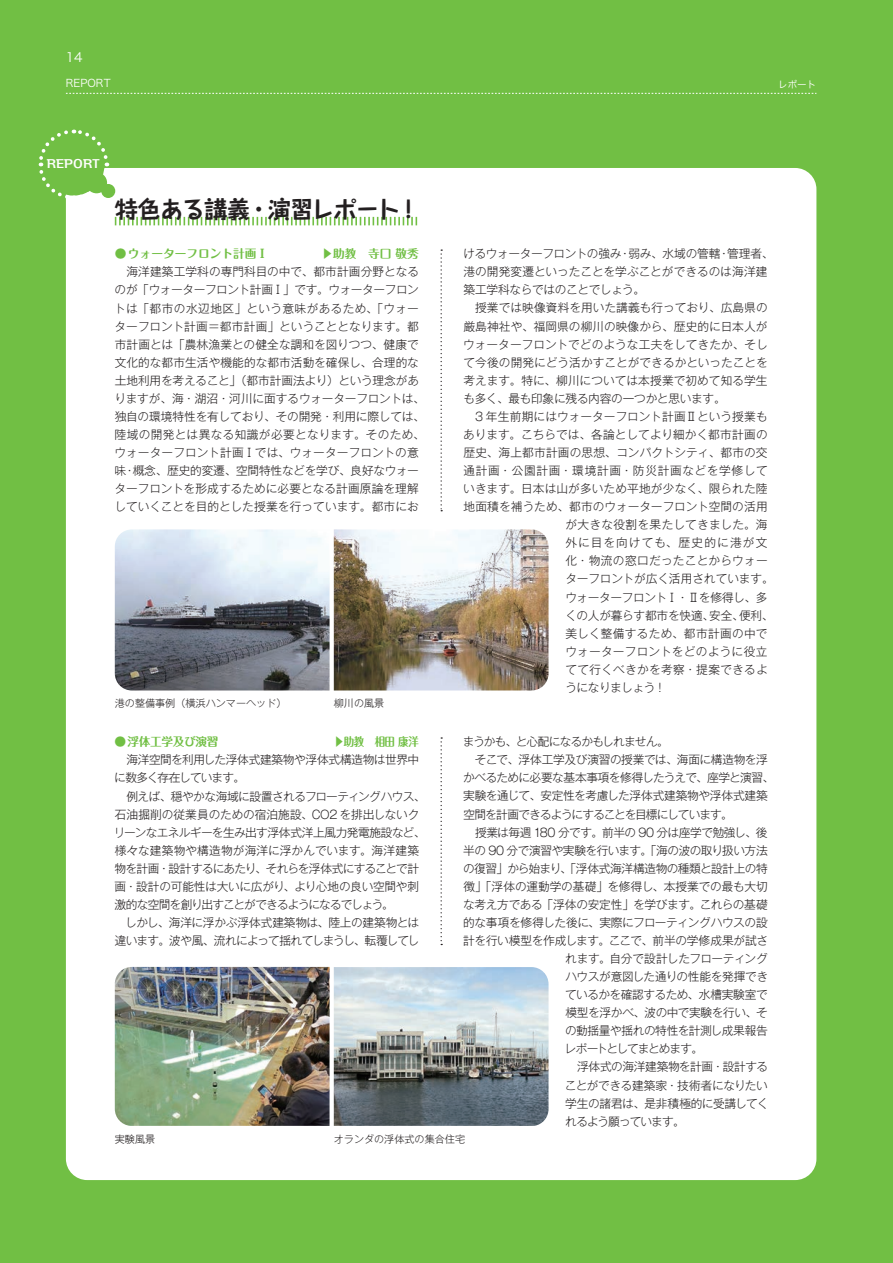
<style>
.page{position:relative;width:893px;height:1263px;background:#71bf44}
.page>*{position:absolute;margin:0;border:0;box-sizing:border-box;transform-origin:0 0}
.t1{font:700 23.4px "Taka Hand Std";letter-spacing:-.045em;color:#231f20}
.t2{font:12.75px "Hira Kaku Std W3";color:#fff}
.t3{font:300 11.7px/18px "Gothic MB101 Pro";letter-spacing:-.02em;color:#231f20}
.t4{font:300 11.7px/18px "Gothic MB101 Pro";color:#231f20;text-align:center}
.t5{font:300 11.7px/18px "Gothic MB101 Pro";letter-spacing:-.04em;color:#231f20}
.t6{font:300 11.7px "Gothic MB101 Pro";letter-spacing:.005em;color:#231f20}
.t7{font:300 11.7px "Gothic MB101 Pro";letter-spacing:-.045em;color:#231f20}
.t8{font:300 11.7px "Gothic MB101 Pro";letter-spacing:.02em;color:#231f20}
.t9{font:300 11.7px "Gothic MB101 Pro";letter-spacing:.025em;color:#231f20}
.t10{font:300 11.7px "Gothic MB101 Pro";letter-spacing:.01em;color:#231f20}
.t11{font:300 11.7px "Gothic MB101 Pro";letter-spacing:.06em;color:#231f20}
.t12{font:300 11.7px "Gothic MB101 Pro";letter-spacing:-.075em;color:#231f20}
.t13{font:700 11.7px "Maru Fo Pro";color:#71bf44}
.t14{font:300 11.7px "Gothic MB101 Pro";letter-spacing:-.065em;color:#231f20}
.t15{font:300 11.7px "Gothic MB101 Pro";letter-spacing:.015em;color:#231f20}
.t16{font:300 11.7px "Gothic MB101 Pro";letter-spacing:.095em;color:#231f20}
.t17{font:300 11.7px "Gothic MB101 Pro";letter-spacing:-.09em;color:#231f20}
.t18{font:300 11.7px "Gothic MB101 Pro";letter-spacing:-.08em;color:#231f20}
.t19{font:700 11.7px "Maru Fo Pro";letter-spacing:-.025em;color:#71bf44}
.t20{font:700 11.7px "Maru Fo Pro";color:#71bf44;scale:.9 1}
.t21{font:700 11.7px "Kakumin Pro";color:#fff}
.t22{font:10.65px "Hira Kaku Std W3";color:#fff}
.t23{font:300 10.05px "Gothic MB101 Pro";color:#231f20}
.t24{font:9.6px "Hira Kaku Std W3";color:#fff}
</style>
<div class="page">
<svg style="left:66px;top:93px;width:750px;height:1px"></svg>
<div style="left:66px;top:168px;width:750px;height:1012px;background:#fff;border-radius:21px"></div>
<svg style="left:38px;top:129px;width:72px;height:72px"></svg>
<div style="left:86px;top:172px;width:21px;height:21px;background:#71bf44;border-radius:50%"></div>
<div style="left:101px;top:184px;width:14px;height:14px;background:#71bf44;border-radius:50%"></div>
<svg style="left:115px;top:217px;width:302px;height:8px"></svg>
<svg style="left:441px;top:249px;width:1px;height:262px"></svg>
<svg style="left:441px;top:737px;width:1px;height:208px"></svg>
<img style="left:115px;top:529px;width:215px;height:161px">
<img style="left:115px;top:967px;width:215px;height:159px">
<img style="left:334px;top:529px;width:215px;height:161px">
<img style="left:334px;top:967px;width:215px;height:159px">
<p class="t2" style="left:66px;top:48px;width:18px">14</p>
<p class="t22" style="left:66px;top:75px;width:46px">REPORT</p>
<p class="t24" style="left:778px;top:77px;width:40px">レポート</p>
<p class="t21" style="left:47px;top:154px;width:55px">REPORT</p>
<h1 class="t1" style="left:115px;top:193px;width:307px">特色ある講義・演習レポート！</h1>
<p class="t13" style="left:115px;top:245px;width:155px">●ウォーターフロント計画Ⅰ</p>
<p class="t13" style="left:321px;top:245px;width:99px">▶助教　寺口 敬秀</p>
<p class="t4" style="left:114px;top:261px;width:312px">海洋建築工学科の専門科目の中で、都市計画分野となる<br>のが「ウォーターフロント計画Ⅰ」です。ウォーターフロントは「都市の水辺地区」という意味があるため、「ウォーターフロント計画＝都市計画」ということとなります。都市計画とは「農林漁業との健全な調和を図りつつ、健康で文化的な都市生活や機能的な都市活動を確保し、合理的な土地利用を考えること」（都市計画法より）という理念がありますが、海・湖沼・河川に面するウォーターフロントは、独自の環境特性を有しており、その開発・利用に際しては、陸域の開発とは異なる知識が必要となります。そのため、ウォーターフロント計画Ⅰでは、ウォーターフロントの意味・概念、歴史的変遷、空間特性などを学び、良好なウォーターフロントを形成するために必要となる計画原論を理解していくことを目的とした授業を行っています。都市にお</p>
<p class="t23" style="left:115px;top:695px;width:173px">港の整備事例（横浜ハンマーヘッド）</p>
<p class="t23" style="left:334px;top:695px;width:52px">柳川の風景</p>
<p class="t19" style="left:115px;top:732px;width:106px">●浮体工学及び演習</p>
<p class="t20" style="left:334px;top:732px;width:96px">▶助教　相田 康洋</p>
<p class="t5" style="left:114px;top:749px;width:307px;text-indent:12px">海洋空間を利用した浮体式建築物や浮体式構造物は世界中に数多く存在しています。</p>
<p class="t5" style="left:114px;top:785px;width:313px;text-indent:13px">例えば、穏やかな海域に設置されるフローティングハウス、石油掘削の従業員のための宿泊施設、CO2 を排出しないクリーンなエネルギーを生み出す浮体式洋上風力発電施設など、様々な建築物や構造物が海洋に浮かんでいます。海洋建築物を計画・設計するにあたり、それらを浮体式にすることで計画・設計の可能性は大いに広がり、より心地の良い空間や刺激的な空間を創り出すことができるようになるでしょう。</p>
<p class="t5" style="left:115px;top:912px;width:306px;text-align:right">しかし、海洋に浮かぶ浮体式建築物は、陸上の建築物とは違います。波や風、流れによって揺れてしまうし、転覆してし</p>
<p class="t3" style="left:463px;top:243px;width:312px">けるウォーターフロントの強み・弱み、水域の管轄・管理者、港の開発変遷といったことを学ぶことができるのは海洋建築工学科ならではのことでしょう。</p>
<p class="t3" style="left:463px;top:297px;width:306px;text-align:justify;text-indent:12px">授業では映像資料を用いた講義も行っており、広島県の厳島神社や、福岡県の柳川の映像から、歴史的に日本人がウォーターフロントでどのような工夫をしてきたか、そして今後の開発にどう活かすことができるかといったことを考えます。特に、柳川については本授業で初めて知る学生も多く、最も印象に残る内容の一つかと思います。</p>
<p class="t6" style="left:475px;top:407px;width:294px">3 年生前期にはウォーターフロント計画Ⅱという授業も</p>
<p class="t6" style="left:463px;top:425px;width:306px">あります。こちらでは、各論としてより細かく都市計画の</p>
<p class="t10" style="left:463px;top:443px;width:306px">歴史、海上都市計画の思想、コンパクトシティ、都市の交</p>
<p class="t11" style="left:463px;top:461px;width:306px">通計画・公園計画・環境計画・防災計画などを学修して</p>
<p class="t6" style="left:463px;top:479px;width:306px">いきます。日本は山が多いため平地が少なく、限られた陸</p>
<p class="t6" style="left:463px;top:497px;width:306px">地面積を補うため、都市のウォーターフロント空間の活用</p>
<p class="t8" style="left:565px;top:515px;width:204px">が大きな役割を果たしてきました。海</p>
<p class="t16" style="left:565px;top:533px;width:204px">外に目を向けても、歴史的に港が文</p>
<p class="t8" style="left:565px;top:551px;width:204px">化・物流の窓口だったことからウォー</p>
<p class="t3" style="left:565px;top:568px;width:210px">ターフロントが広く活用されています。</p>
<p class="t5" style="left:565px;top:586px;width:204px">ウォーターフロントⅠ・Ⅱを修得し、多</p>
<p class="t3" style="left:565px;top:604px;width:210px">くの人が暮らす都市を快適、安全、便利、</p>
<p class="t9" style="left:565px;top:623px;width:204px">美しく整備するため、都市計画の中で</p>
<p class="t15" style="left:565px;top:642px;width:204px">ウォーターフロントをどのように役立</p>
<p class="t9" style="left:565px;top:660px;width:204px">てて行くべきかを考察・提案できるよ</p>
<p class="t7" style="left:565px;top:678px;width:102px">うになりましょう！</p>
<p class="t14" style="left:463px;top:732px;width:208px">まうかも、と心配になるかもしれません。</p>
<p class="t3" style="left:475px;top:749px;width:294px">そこで、浮体工学及び演習の授業では、海面に構造物を浮</p>
<p class="t7" style="left:463px;top:768px;width:312px">かべるために必要な基本事項を修得したうえで、座学と演習、</p>
<p class="t3" style="left:463px;top:785px;width:306px">実験を通じて、安定性を考慮した浮体式建築物や浮体式建築</p>
<p class="t12" style="left:463px;top:804px;width:271px">空間を計画できるようにすることを目標にしています。</p>
<p class="t5" style="left:475px;top:821px;width:294px">授業は毎週 180 分です。前半の 90 分は座学で勉強し、後</p>
<p class="t7" style="left:463px;top:840px;width:306px">半の 90 分で演習や実験を行います。「海の波の取り扱い方法</p>
<p class="t5" style="left:463px;top:858px;width:306px">の復習」から始まり、「浮体式海洋構造物の種類と設計上の特</p>
<p class="t3" style="left:463px;top:876px;width:306px">徴」「浮体の運動学の基礎」を修得し、本授業での最も大切</p>
<p class="t3" style="left:463px;top:894px;width:306px">な考え方である「浮体の安定性」を学びます。これらの基礎</p>
<p class="t3" style="left:463px;top:912px;width:306px">的な事項を修得した後に、実際にフローティングハウスの設</p>
<p class="t3" style="left:463px;top:930px;width:306px">計を行い模型を作成します。ここで、前半の学修成果が試さ</p>
<p class="t3" style="left:565px;top:948px;width:204px">れます。自分で設計したフローティング</p>
<p class="t3" style="left:565px;top:966px;width:204px">ハウスが意図した通りの性能を発揮でき</p>
<p class="t3" style="left:565px;top:984px;width:204px">ているかを確認するため、水槽実験室で</p>
<p class="t3" style="left:565px;top:1002px;width:204px">模型を浮かべ、波の中で実験を行い、そ</p>
<p class="t3" style="left:565px;top:1020px;width:204px">の動揺量や揺れの特性を計測し成果報告</p>
<p class="t17" style="left:564px;top:1039px;width:140px">レポートとしてまとめます。</p>
<p class="t3" style="left:577px;top:1056px;width:193px">浮体式の海洋建築物を計画・設計する</p>
<p class="t3" style="left:565px;top:1074px;width:205px">ことができる建築家・技術者になりたい</p>
<p class="t3" style="left:565px;top:1092px;width:205px">学生の諸君は、是非積極的に受講してく</p>
<p class="t18" style="left:565px;top:1111px;width:121px">れるよう願っています。</p>
<p class="t23" style="left:115px;top:1131px;width:42px">実験風景</p>
<p class="t23" style="left:334px;top:1131px;width:133px">オランダの浮体式の集合住宅</p>
</div>
